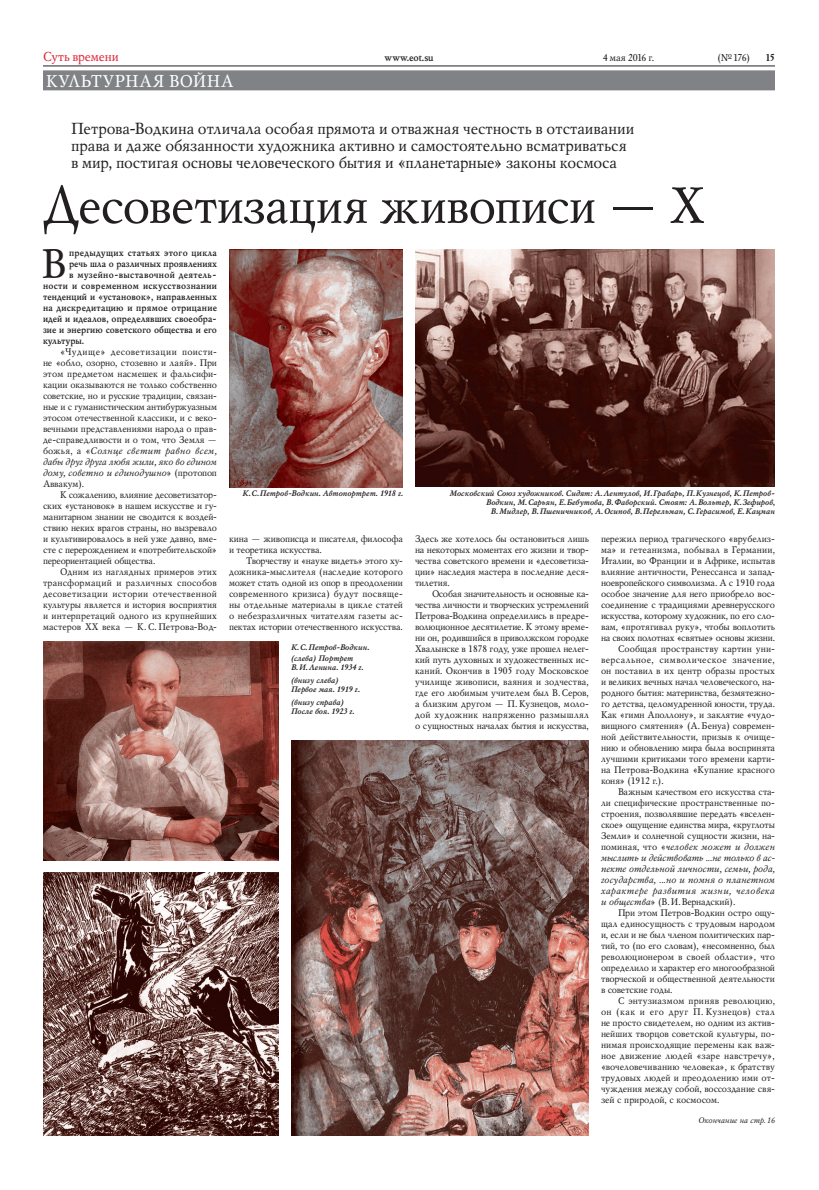
<style>
.page{position:relative;width:819px;height:1190px;background:#fff}
.page>*{position:absolute;margin:0;border:0;box-sizing:border-box;transform-origin:0 0}
.Heading{font:51px "Mysl";letter-spacing:-.02em;color:#231f20}
.DropCap{font:40.9px "Mysl";color:#231f20}
.t1{font:17px "Mysl";color:#fff}
.Overheading{font:16px/17px "Mysl";letter-spacing:-.005em;color:#231f20}
.t2{font:13px "Mysl";letter-spacing:-.01em;color:#dd2033}
.t3{font:10px "Mysl";letter-spacing:-.05em;color:#231f20}
.t4{font:700 10px "Mysl";letter-spacing:-.015em;color:#231f20}
.t5{font:9.5px/11px "Mysl";color:#231f20;text-align:justify}
.DropCap-2{font:700 9.5px "Mysl";letter-spacing:.005em;color:#231f20}
.DropCap-3{font:700 9.5px "Mysl";letter-spacing:.03em;color:#231f20}
.DropCap-4{font:700 9.5px "Mysl";letter-spacing:.025em;color:#231f20}
.t6{font:italic 700 8px/9px "Mysl";color:#231f20}
.t7{font:italic 8px "Mysl";letter-spacing:.01em;color:#231f20}
.s1{font-style:italic}
</style>
<div class="page">
<hr style="left:43px;top:66px;width:732px;height:1px;background:#231f20">
<div style="left:43px;top:70px;width:732px;height:20px;background:#808285"></div>
<img style="left:229px;top:249px;width:174px;height:238px">
<img style="left:43px;top:641px;width:236px;height:220px">
<img style="left:43px;top:872px;width:236px;height:264px">
<img style="left:291px;top:740px;width:298px;height:396px">
<img style="left:415px;top:249px;width:360px;height:238px">
<h3 class="t2" style="left:43px;top:48px;width:77px">Суть времени</h3>
<p class="t4" style="left:385px;top:50px;width:51px">www.eot.su</p>
<p class="t3" style="left:603px;top:51px;width:53px">4 мая 2016 г.</p>
<p class="t3" style="left:717px;top:51px;width:34px">(№176)</p>
<p class="t4" style="left:766px;top:50px;width:11px">15</p>
<h3 class="t1" style="left:46px;top:70px;width:58px">Культурная</h3>
<h3 class="t1" style="left:169px;top:70px;width:52px">война</h3>
<p class="Overheading" style="left:71px;top:120px;width:565px">Петрова-Водкина отличала особая прямота и отважная честность в отстаивании права и даже обязанности художника активно и самостоятельно всматриваться в мир, постигая основы человеческого бытия и «планетарные» законы космоса</p>
<p class="Heading" style="left:43px;top:172px;width:664px">Десоветизация живописи — X</p>
<p class="DropCap" style="left:41px;top:237px;width:27px">В</p>
<p class="DropCap-4" style="left:69px;top:246px;width:149px">предыдущих статьях этого цикла</p>
<p class="DropCap-2" style="left:69px;top:257px;width:150px">речь шла о различных проявлениях</p>
<p class="DropCap-3" style="left:69px;top:268px;width:149px">в музейно-выставочной деятель-</p>
<p class="DropCap-3" style="left:43px;top:279px;width:175px">ности и современном искусствознании</p>
<p class="DropCap-2" style="left:43px;top:290px;width:175px">тенденций и «установок», направленных</p>
<p class="DropCap-2" style="left:43px;top:301px;width:176px">на дискредитацию и прямое отрицание</p>
<p class="DropCap-2" style="left:43px;top:312px;width:175px">идей и идеалов, определявших своеобра-</p>
<p class="DropCap-2" style="left:43px;top:323px;width:176px">зие и энергию советского общества и его</p>
<p class="DropCap-2" style="left:43px;top:334px;width:43px">культуры.</p>
<p class="t5" style="left:43px;top:346px;width:176px;text-indent:17px">«Чудище» десоветизации поисти&shy;не «обло, озорно, стозевно и лаяй». При этом предметом насмешек и фальсифи&shy;кации оказываются не только собственно советские, но и русские традиции, связан&shy;ные и с гуманистическим антибуржуазным этосом отечественной классики, и с веко&shy;вечными представлениями народа о прав&shy;де-справедливости и о том, что Земля — божья, а «<span class="s1">Солнце светит равно всем, дабы друг друга любя жили, яко во едином дому, советно и единодушно</span>» (протопоп Аввакум).</p>
<p class="t5" style="left:43px;top:489px;width:176px;text-indent:17px">К сожалению, влияние десоветизатор&shy;ских «установок» в нашем искусстве и гу&shy;манитарном знании не сводится к воздей&shy;ствию неких врагов страны, но вызревало и культивировалось в ней уже давно, вме&shy;сте с перерождением и «потребительской» переориентацией общества.</p>
<p class="t5" style="left:43px;top:566px;width:176px;text-indent:17px">Одним из наглядных примеров этих трансформаций и различных способов десоветизации истории отечественной культуры является и история восприятия и интерпретаций одного из крупнейших мастеров ХХ века — К. С. Петрова-Вод-</p>
<p class="t6" style="left:242px;top:489px;width:162px">К.С.Петров-Водкин. Автопортрет. 1918 г.</p>
<p class="t6" style="left:450px;top:489px;width:327px;text-align:right">Московский Союз художников. Сидят: А.Лентулов, И.Грабарь, П.Кузнецов, К.Петров-<br>Водкин, М.Сарьян, Е.Бебутова, В.Фаворский. Стоят: А.Вольтер, К.Зефиров,<br>В.Мидлер, В.Пшеничников, А.Осипов, В.Перельман, С.Герасимов, Е.Кацман</p>
<p class="t5" style="left:415px;top:533px;width:176px">Здесь же хотелось бы остановиться лишь на некоторых моментах его жизни и твор&shy;чества советского времени и «десоветиза&shy;ции» наследия мастера в последние деся&shy;тилетия.</p>
<p class="t5" style="left:415px;top:588px;width:176px;text-indent:17px">Особая значительность и основные ка&shy;чества личности и творческих устремлений Петрова-Водкина определились в предре&shy;волюционное десятилетие. К этому време&shy;ни он, родившийся в приволжском городке Хвалынске в 1878 году, уже прошел нелег&shy;кий путь духовных и художественных ис&shy;каний. Окончив в 1905 году Московское училище живописи, ваяния и зодчества, где его любимым учителем был В.Серов, а близким другом — П. Кузнецов, моло&shy;дой художник напряженно размышлял о сущностных началах бытия и искусства,</p>
<p class="t5" style="left:601px;top:533px;width:176px">пережил период трагического «врубелиз&shy;ма» и гетеанизма, побывал в Германии, Италии, во Франции и в Африке, испытав влияние античности, Ренессанса и запад&shy;ноевропейского символизма. А с 1910 года особое значение для него приобрело вос&shy;соединение с традициями древнерусского искусства, которому художник, по его сло&shy;вам, «протягивал руку», чтобы воплотить на своих полотнах «святые» основы жизни.</p>
<p class="t5" style="left:601px;top:643px;width:176px;text-indent:17px">Сообщая пространству картин уни&shy;версальное, символическое значение, он поставил в их центр образы простых и великих вечных начал человеческого, на&shy;родного бытия: материнства, безмятежно&shy;го детства, целомудренной юности, труда.<br>Как «гимн Аполлону», и заклятие «чудо&shy;вищного смятения» (А.Бенуа) современ&shy;ной действительности, призыв к очище&shy;нию и обновлению мира была воспринята лучшими критиками того времени карти&shy;на Петрова-Водкина «Купание красного коня» (1912 г.).</p>
<p class="t5" style="left:601px;top:786px;width:176px;text-indent:17px">Важным качеством его искусства ста&shy;ли специфические пространственные по&shy;строения, позволявшие передать «вселен&shy;ское» ощущение единства мира, «круглоты Земли» и солнечной сущности жизни, на&shy;поминая, что «<span class="s1">человек может и должен мыслить и действовать ...не только в ас&shy;пекте отдельной личности, семьи, рода, государства, ...но и помня о планетном характере развития жизни, человека и общества</span>» (В.И.Вернадский).</p>
<p class="t5" style="left:601px;top:907px;width:176px;text-indent:17px">При этом Петров-Водкин остро ощу&shy;щал единосущность с трудовым народом и, если и не был членом политических пар&shy;тий, то (по его словам), «несомненно, был революционером в своей области», что определило и характер его многообразной творческой и общественной деятельности в советские годы.</p>
<p class="t5" style="left:601px;top:995px;width:176px;text-indent:17px">С энтузиазмом приняв революцию, он (как и его друг П. Кузнецов) стал не просто свидетелем, но одним из актив&shy;нейших творцов советской культуры, по&shy;нимая происходящие перемены как важ&shy;ное движение людей «заре навстречу», «вочеловечиванию человека», к братству трудовых людей и преодолению ими от&shy;чуждения между собой, воссоздание свя&shy;зей с природой, с космосом.</p>
<p class="t5" style="left:229px;top:533px;width:175px">кина — живописца и писателя, философа и теоретика искусства.</p>
<p class="t5" style="left:229px;top:555px;width:176px;text-indent:17px">Творчеству и «науке видеть» этого ху&shy;дожника-мыслителя (наследие которого может стать одной из опор в преодолении современного кризиса) будут посвяще&shy;ны отдельные материалы в цикле статей о небезразличных читателям газеты ас&shy;пектах истории отечественного искусства.</p>
<p class="t6" style="left:291px;top:643px;width:80px">К.С.Петров-Водкин.</p>
<p class="t6" style="left:291px;top:654px;width:74px">(слева) Портрет<br>В.И.Ленина. 1934 г.</p>
<p class="t6" style="left:291px;top:676px;width:70px">(внизу слева)<br>Первое мая. 1919 г.</p>
<p class="t6" style="left:291px;top:698px;width:65px">(внизу справа)<br>После боя. 1923 г.</p>
<p class="t7" style="left:698px;top:1115px;width:78px">Окончание на стр. 16</p>
</div>
